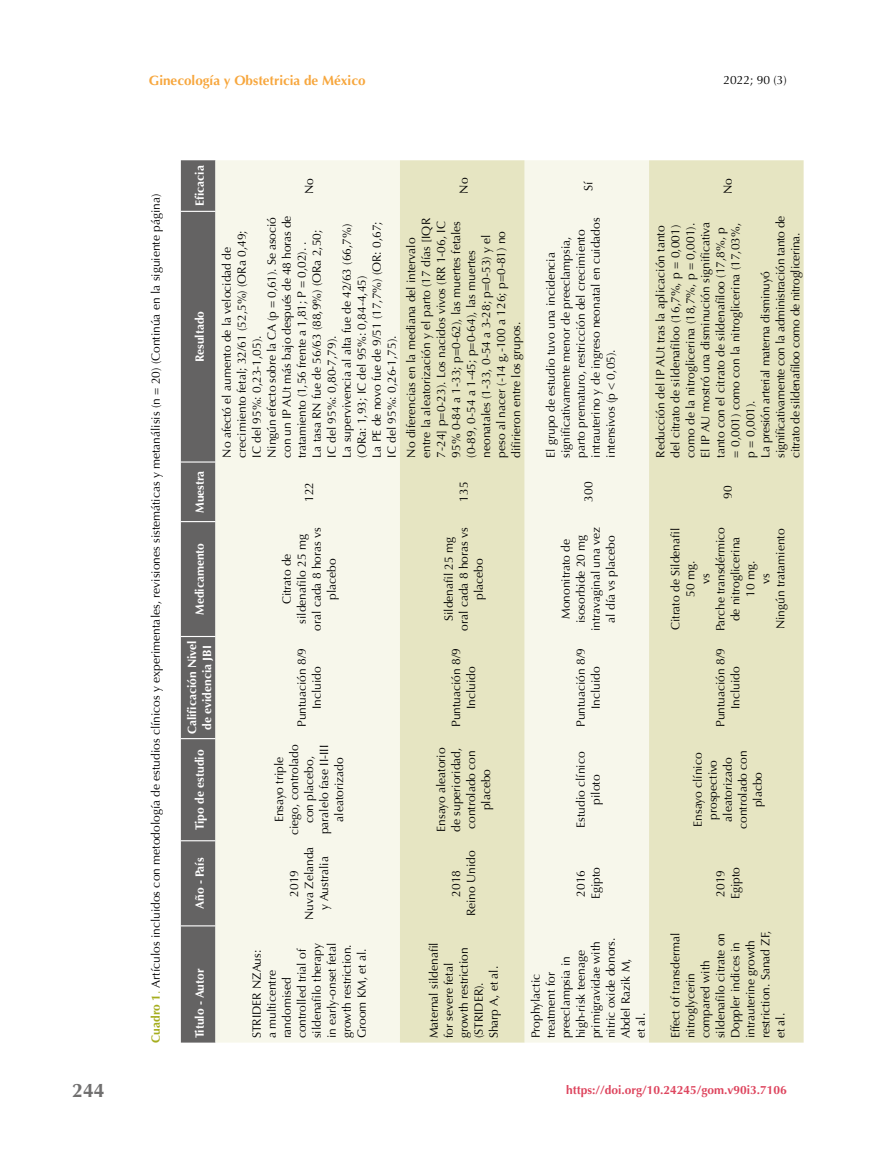
<style>
.page{position:relative;width:893px;height:1149px;background:#fff}
.page>*{position:absolute;margin:0;border:0;box-sizing:border-box;transform-origin:0 0}
.t1{font:700 19.5px "Optima";color:#706f6f}
.t2{font:700 13.5px "Optima";color:#f7a73e}
.t3{font:12px/15px "Optima";color:#000;text-align:center}
.t4{font:700 12px/15px "Optima";color:#fff;text-align:center}
.t5{font:700 12px "Optima";color:#de465f}
.s1{font-weight:700;color:#a5ad1d}
.s2{color:#a5ad1d}
</style>
<div class="page">
<div style="left:181px;top:160px;width:34px;height:882px;background:#646363"></div>
<div style="left:215px;top:160px;width:185px;height:882px;background:#f7f7eb"></div>
<svg style="left:400px;top:160px;width:404px;height:882px;background:#ebeace"></svg>
<hr style="left:181px;top:925px;width:34px;height:1px;background:#fff">
<hr style="left:181px;top:840px;width:34px;height:1px;background:#fff">
<hr style="left:181px;top:737px;width:34px;height:2px;background:#fff">
<hr style="left:181px;top:635px;width:34px;height:2px;background:#fff">
<hr style="left:181px;top:521px;width:34px;height:1px;background:#fff">
<hr style="left:181px;top:461px;width:34px;height:1px;background:#fff">
<hr style="left:181px;top:211px;width:34px;height:1px;background:#fff">
<h1 class="t1" style="left:72px;top:1079px;width:34px">244</h1>
<p class="t2" style="left:149px;top:73px;width:218px">Ginecología y Obstetricia de México</p>
<p class="t3" style="left:723px;top:73px;width:65px">2022; 90 (3)</p>
<p class="t3" style="left:148px;top:1042px;width:849px;rotate:-90deg"><span class="s1">Cuadro 1</span><span class="s2">.</span> Artículos incluidos con metodología de estudios clínicos y experimentales, revisiones sistemáticas y metanálisis (n = 20) (Continúa en la siguiente página)</p>
<p class="t4" style="left:192px;top:206px;width:42px;rotate:-90deg">Eficacia</p>
<p class="t4" style="left:192px;top:362px;width:53px;rotate:-90deg">Resultado</p>
<p class="t4" style="left:192px;top:513px;width:44px;rotate:-90deg">Muestra</p>
<p class="t4" style="left:192px;top:615px;width:74px;rotate:-90deg">Medicamento</p>
<p class="t4" style="left:185px;top:734px;width:95px;rotate:-90deg">Calificación Nivel de evidencia JBI</p>
<p class="t4" style="left:192px;top:829px;width:81px;rotate:-90deg">Tipo de estudio</p>
<p class="t4" style="left:192px;top:908px;width:53px;rotate:-90deg">Año - País</p>
<p class="t4" style="left:192px;top:1037px;width:71px;rotate:-90deg">Titulo - Autor</p>
<p class="t3" style="left:302px;top:194px;width:18px;rotate:-90deg">No</p>
<p class="t3" style="left:456px;top:194px;width:18px;rotate:-90deg">No</p>
<p class="t3" style="left:581px;top:190px;width:11px;rotate:-90deg">Sí</p>
<p class="t3" style="left:219px;top:457px;width:243px;text-align:left;rotate:-90deg">No afectó el aumento de la velocidad de crecimiento fetal; 32/61 (52,5%) (ORa 0,49;<br>IC del 95%: 0,23-1,05).<br>Ningún efecto sobre la CA (p = 0,61). Se asoció con un IP AUt más bajo después de 48 horas de tratamiento (1,56 frente a 1,81; P = 0,02). .<br>La tasa RN fue de 56/63 (88,9%) (ORa 2,50; IC del 95%: 0,80-7,79).<br>La supervivencia al alta fue de 42/63 (66,7%) (ORa: 1,93; IC del 95%: 0,84-4,45)<br>La PE de novo fue de 9/51 (17,7%) (OR: 0,67; IC del 95%: 0,26-1,75).</p>
<p class="t3" style="left:404px;top:457px;width:241px;text-align:left;rotate:-90deg">No diferencias en la mediana del intervalo entre la aleatorización y el parto (17 días [IQR 7-24] p=0-23). Los nacidos vivos (RR 1-06, IC 95% 0-84 a 1-33; p=0-62), las muertes fetales (0-89, 0-54 a 1-45; p=0-64), las muertes neonatales (1-33, 0-54 a 3-28; p=0-53) y el peso al nacer (-14 g,-100 a 126; p=0-81) no difirieron entre los grupos.</p>
<p class="t3" style="left:543px;top:457px;width:241px;text-align:left;rotate:-90deg">El grupo de estudio tuvo una incidencia significativamente menor de preeclampsia, parto prematuro, restricción del crecimiento intrauterino y de ingreso neonatal en cuidados intensivos (p &lt; 0,05).</p>
<p class="t3" style="left:302px;top:501px;width:22px;rotate:-90deg">122</p>
<p class="t3" style="left:456px;top:501px;width:22px;rotate:-90deg">135</p>
<p class="t3" style="left:581px;top:501px;width:22px;rotate:-90deg">300</p>
<p class="t3" style="left:279px;top:630px;width:105px;rotate:-90deg">Citrato de sildenafilo 25 mg oral cada 8 horas vs placebo</p>
<p class="t3" style="left:294px;top:726px;width:80px;rotate:-90deg">Puntuación 8/9<br>Incluido</p>
<p class="t3" style="left:272px;top:834px;width:92px;rotate:-90deg">Ensayo triple ciego, controlado con placebo, paralelo fase II-III aleatorizado</p>
<p class="t3" style="left:287px;top:919px;width:75px;rotate:-90deg">2019<br>Nuva Zelanda y Australia</p>
<p class="t3" style="left:249px;top:1037px;width:97px;text-align:left;rotate:-90deg">STRIDER NZAus: a multicentre randomised controlled trial of sildenafilo therapy in early-onset fetal growth restriction.<br>Groom KM, et al.</p>
<p class="t3" style="left:441px;top:630px;width:105px;rotate:-90deg">Sildenafil 25 mg oral cada 8 horas vs placebo</p>
<p class="t3" style="left:449px;top:726px;width:80px;rotate:-90deg">Puntuación 8/9<br>Incluido</p>
<p class="t3" style="left:434px;top:831px;width:86px;rotate:-90deg">Ensayo aleatorio de superioridad, controlado con placebo</p>
<p class="t3" style="left:449px;top:916px;width:68px;rotate:-90deg">2018<br>Reino Unido</p>
<p class="t3" style="left:426px;top:1038px;width:98px;text-align:left;rotate:-90deg">Maternal sildenafil for severe fetal growth restriction (STRIDER).<br>Sharp A, et al.</p>
<p class="t3" style="left:558px;top:630px;width:105px;rotate:-90deg">Mononitrato de isosorbide 20 mg intravaginal una vez al día vs placebo</p>
<p class="t3" style="left:573px;top:726px;width:80px;rotate:-90deg">Puntuación 8/9<br>Incluido</p>
<p class="t3" style="left:573px;top:827px;width:78px;rotate:-90deg">Estudio clínico piloto</p>
<p class="t3" style="left:573px;top:899px;width:34px;text-align:left;rotate:-90deg">2016<br>Egipto</p>
<p class="t3" style="left:528px;top:1037px;width:102px;text-align:left;rotate:-90deg">Prophylactic treatment for preeclampsia in high-risk teenage primigravidae with nitric oxide donors.<br>Abdel Razik M,<br>et al.</p>
<p class="t3" style="left:720px;top:194px;width:18px;rotate:-90deg">No</p>
<p class="t3" style="left:653px;top:457px;width:243px;text-align:left;rotate:-90deg">Reducción del IP AUt tras la aplicación tanto del citrato de sildenafiloo (16,7%, p = 0,001) como de la nitroglicerina (18,7%, p = 0,001).<br>El IP AU mostró una disminución significativa tanto con el citrato de sildenafiloo (17,8%, p<br>= 0,001) como con la nitroglicerina (17,03%, p = 0,001).<br>La presión arterial materna disminuyó significativamente con la administración tanto de citrato de sildenafiloo como de nitroglicerina.</p>
<p class="t3" style="left:720px;top:498px;width:15px;rotate:-90deg">90</p>
<p class="t3" style="left:668px;top:631px;width:106px;rotate:-90deg">Citrato de Sildenafil<br>50 mg.<br>vs<br>Parche transdérmico de nitroglicerina<br>10 mg.<br>vs<br>Ningún tratamiento</p>
<p class="t3" style="left:713px;top:726px;width:80px;rotate:-90deg">Puntuación 8/9<br>Incluido</p>
<p class="t3" style="left:690px;top:828px;width:80px;rotate:-90deg">Ensayo clínico prospectivo aleatorizado controlado con placbo</p>
<p class="t3" style="left:713px;top:899px;width:34px;text-align:left;rotate:-90deg">2019<br>Egipto</p>
<p class="t3" style="left:668px;top:1037px;width:110px;text-align:left;rotate:-90deg">Effect of transdermal nitroglycerin compared with sildenafilo citrate on<br>Doppler indices in intrauterine growth restriction. Sanad ZF, et al.</p>
<p class="t5" style="left:566px;top:1082px;width:222px">https://doi.org/10.24245/gom.v90i3.7106</p>
</div>
